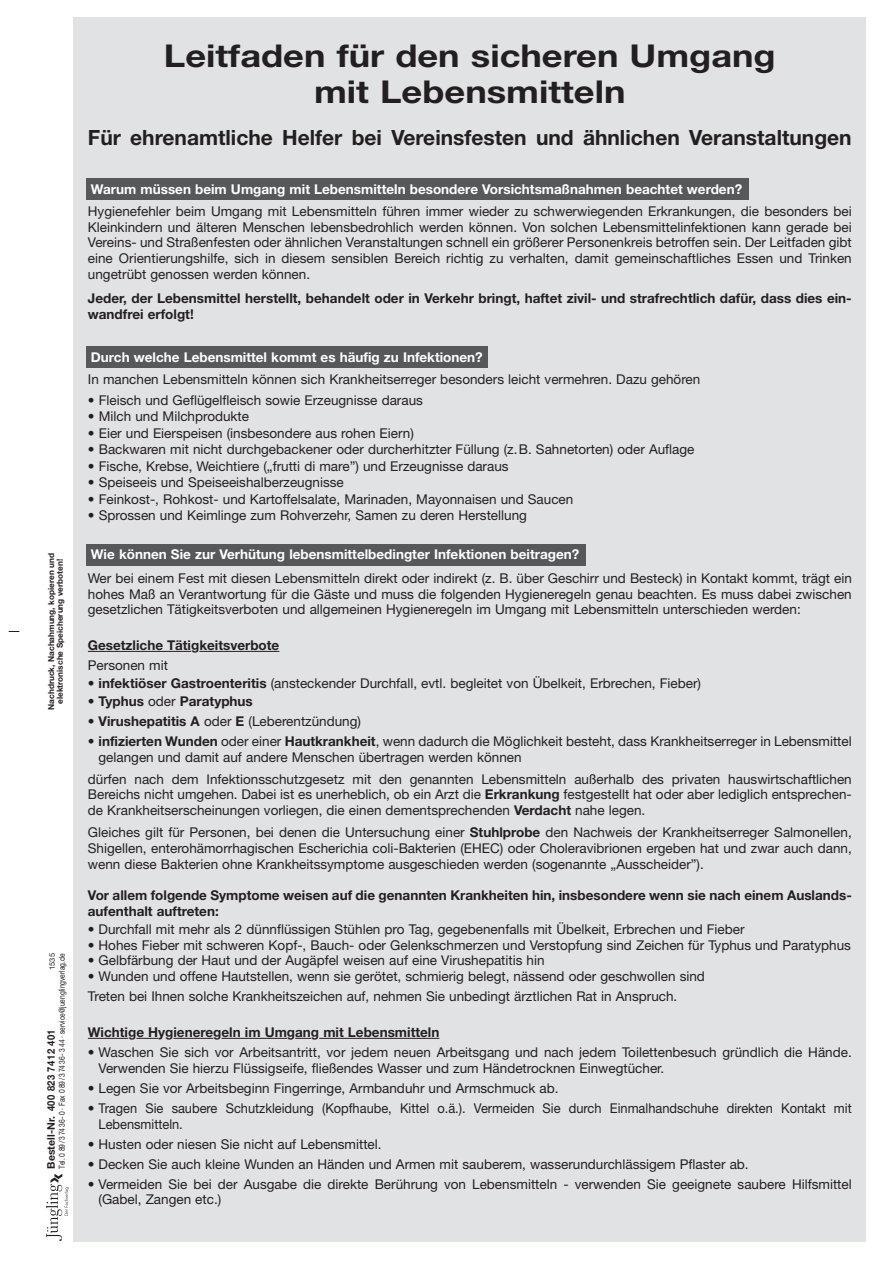
<style>
.page{position:relative;width:893px;height:1263px;background:#fff}
.page>*{position:absolute;margin:0;border:0;box-sizing:border-box;transform-origin:0 0}
.t1{font:700 31.5px "Helvetica Neue LT Std";color:#231f20;scale:1.15 1}
.t2{font:700 21px "Helvetica Neue LT Std";color:#231f20}
.t3{font:13.5px/15.8px "Helvetica Neue LT Std";color:#231f20;text-align:justify}
.t4{font:700 13.5px/15.8px "Helvetica Neue LT Std";color:#231f20}
.t5{font:700 13.5px "Helvetica Neue LT Std";color:#fff}
.t6{font:700 10.5px "Helvetica Neue LT Std";letter-spacing:.05em;color:#231f20}
.t7{font:700 8.25px "Helvetica Neue LT Std";color:#231f20}
.t8{font:8.25px "Helvetica Neue LT Std";color:#231f20;scale:.81 1}
.t9{font:7.5px "Helvetica Neue LT Std";color:#231f20}
.s1{font-weight:700}
.s2{font-weight:400}
</style>
<div class="page">
<div style="left:74px;top:17px;width:792px;height:1225px;background:#e1e2e4"></div>
<div style="left:86px;top:179px;width:662px;height:21px;background:#57585a"></div>
<div style="left:86px;top:347px;width:402px;height:21px;background:#57585a"></div>
<div style="left:86px;top:544px;width:500px;height:21px;background:#57585a"></div>
<hr style="left:88px;top:651px;width:103px;height:1px;background:#231f20">
<hr style="left:199px;top:651px;width:80px;height:1px;background:#231f20">
<hr style="left:88px;top:1038px;width:40px;height:1px;background:#231f20">
<svg style="left:136px;top:1038px;width:22px;height:1px"></svg>
<hr style="left:173px;top:1038px;width:40px;height:1px;background:#231f20">
<hr style="left:221px;top:1038px;width:66px;height:1px;background:#231f20">
<svg style="left:295px;top:1038px;width:16px;height:1px"></svg>
<hr style="left:319px;top:1038px;width:120px;height:1px;background:#231f20">
<img style="left:47px;top:1173px;width:22px;height:68px">
<p class="t7" style="left:46px;top:710px;width:158px;rotate:-90deg">Nachdruck, Nachahmung, kopieren und</p>
<p class="t7" style="left:55px;top:704px;width:147px;rotate:-90deg">elektronische Speicherung verboten!</p>
<p class="t9" style="left:48px;top:970px;width:18px;rotate:-90deg">1535</p>
<p class="t8" style="left:57px;top:1168px;width:267px;rotate:-90deg">Tel. 0 89/ 3 74 36- 0 · Fax 0 89/ 3 74 36- 3 44 · service@juenglingverlag.de</p>
<p class="t6" style="left:44px;top:1168px;width:141px;rotate:-90deg">Bestell-Nr. 400 823 7412 401</p>
<p class="t1" style="left:164px;top:36px;width:534px">Leitfaden für den sicheren Umgang</p>
<p class="t1" style="left:314px;top:72px;width:272px">mit Lebensmitteln</p>
<p class="t2" style="left:88px;top:124px;width:765px">Für ehrenamtliche Helfer bei Vereinsfesten und ähnlichen Veranstaltungen</p>
<p class="t5" style="left:91px;top:180px;width:653px">Warum müssen beim Umgang mit Lebensmitteln besondere Vorsichtsmaßnahmen beachtet werden?</p>
<p class="t3" style="left:88px;top:203px;width:765px">Hygienefehler beim Umgang mit Lebensmitteln führen immer wieder zu schwerwiegenden Erkrankungen, die besonders bei Kleinkindern und älteren Menschen lebensbedrohlich werden können. Von solchen Lebensmittelinfektionen kann gerade bei Vereins- und Straßenfesten oder ähnlichen Veranstaltungen schnell ein größerer Personenkreis betroffen sein. Der Leitfaden gibt eine Orientierungshilfe, sich in diesem sensiblen Bereich richtig zu verhalten, damit gemeinschaftliches Essen und Trinken ungetrübt genossen werden können.</p>
<p class="t4" style="left:88px;top:290px;width:765px">Jeder, der Lebensmittel herstellt, behandelt oder in Verkehr bringt, haftet zivil- und strafrechtlich dafür, dass dies ein&shy;wandfrei erfolgt!</p>
<p class="t5" style="left:91px;top:348px;width:393px">Durch welche Lebensmittel kommt es häufig zu Infektionen?</p>
<p class="t3" style="left:88px;top:371px;width:614px">In manchen Lebensmitteln können sich Krankheitserreger besonders leicht vermehren. Dazu gehören</p>
<p class="t3" style="left:88px;top:392px;width:337px">• Fleisch und Geflügelfleisch sowie Erzeugnisse daraus</p>
<p class="t3" style="left:88px;top:408px;width:163px">• Milch und Milchprodukte</p>
<p class="t3" style="left:88px;top:425px;width:327px">• Eier und Eierspeisen (insbesondere aus rohen Eiern)</p>
<p class="t3" style="left:88px;top:441px;width:608px">• Backwaren mit nicht durchgebackener oder durcherhitzter Füllung (z.B. Sahnetorten) oder Auflage</p>
<p class="t3" style="left:88px;top:458px;width:422px">• Fische, Krebse, Weichtiere („frutti di mare”) und Erzeugnisse daraus</p>
<p class="t3" style="left:88px;top:474px;width:257px">• Speiseeis und Speiseeishalberzeugnisse</p>
<p class="t3" style="left:88px;top:491px;width:487px">• Feinkost-, Rohkost- und Kartoffelsalate, Marinaden, Mayonnaisen und Saucen</p>
<p class="t3" style="left:88px;top:507px;width:440px">• Sprossen und Keimlinge zum Rohverzehr, Samen zu deren Herstellung</p>
<p class="t5" style="left:91px;top:546px;width:490px">Wie können Sie zur Verhütung lebensmittelbedingter Infektionen beitragen?</p>
<p class="t3" style="left:88px;top:570px;width:765px">Wer bei einem Fest mit diesen Lebensmitteln direkt oder indirekt (z. B. über Geschirr und Besteck) in Kontakt kommt, trägt ein hohes Maß an Verantwortung für die Gäste und muss die folgenden Hygieneregeln genau beachten. Es muss dabei zwischen gesetzlichen Tätigkeitsverboten und allgemeinen Hygieneregeln im Umgang mit Lebensmitteln unterschieden werden:</p>
<p class="t4" style="left:88px;top:637px;width:193px">Gesetzliche Tätigkeitsverbote</p>
<p class="t3" style="left:88px;top:657px;width:82px">Personen mit</p>
<p class="t3" style="left:88px;top:675px;width:615px">• <span class="s1">infektiöser Gastroenteritis</span> (ansteckender Durchfall, evtl. begleitet von Übelkeit, Erbrechen, Fieber)</p>
<p class="t4" style="left:88px;top:693px;width:166px"><span class="s2">•</span> Typhus <span class="s2">oder</span> Paratyphus</p>
<p class="t3" style="left:88px;top:713px;width:275px">• <span class="s1">Virushepatitis A</span> oder <span class="s1">E</span> (Leberentzündung)</p>
<p class="t3" style="left:99px;top:733px;width:755px;text-indent:-11px">• <span class="s1">infizierten Wunden</span> oder einer <span class="s1">Hautkrankheit</span>, wenn dadurch die Möglichkeit besteht, dass Krankheitserreger in Lebensmittel gelangen und damit auf andere Menschen übertragen werden können</p>
<p class="t3" style="left:88px;top:771px;width:765px">dürfen nach dem Infektionsschutzgesetz mit den genannten Lebensmitteln außerhalb des privaten hauswirtschaftlichen Bereichs nicht umgehen. Dabei ist es unerheblich, ob ein Arzt die <span class="s1">Erkrankung</span> festgestellt hat oder aber lediglich entsprechen&shy;de Krankheitserscheinungen vorliegen, die einen dementsprechenden <span class="s1">Verdacht</span> nahe legen.</p>
<p class="t3" style="left:88px;top:824px;width:765px">Gleiches gilt für Personen, bei denen die Untersuchung einer <span class="s1">Stuhlprobe</span> den Nachweis der Krankheitserreger Salmonellen, Shigellen, enterohämorrhagischen Escherichia coli-Bakterien (EHEC) oder Choleravibrionen ergeben hat und zwar auch dann, wenn diese Bakterien ohne Krankheitssymptome ausgeschieden werden (sogenannte „Ausscheider”).</p>
<p class="t4" style="left:88px;top:887px;width:764px">Vor allem folgende Symptome weisen auf die genannten Krankheiten hin, insbesondere wenn sie nach einem Auslands&shy;aufenthalt auftreten:</p>
<p class="t3" style="left:88px;top:921px;width:658px">• Durchfall mit mehr als 2 dünnflüssigen Stühlen pro Tag, gegebenenfalls mit Übelkeit, Erbrechen und Fieber</p>
<p class="t3" style="left:88px;top:937px;width:764px">• Hohes Fieber mit schweren Kopf-, Bauch- oder Gelenkschmerzen und Verstopfung sind Zeichen für Typhus und Paratyphus</p>
<p class="t3" style="left:88px;top:952px;width:458px">• Gelbfärbung der Haut und der Augäpfel weisen auf eine Virushepatitis hin</p>
<p class="t3" style="left:88px;top:968px;width:619px">• Wunden und offene Hautstellen, wenn sie gerötet, schmierig belegt, nässend oder geschwollen sind</p>
<p class="t3" style="left:88px;top:988px;width:591px">Treten bei Ihnen solche Krankheitszeichen auf, nehmen Sie unbedingt ärztlichen Rat in Anspruch.</p>
<p class="t4" style="left:88px;top:1024px;width:353px">Wichtige Hygieneregeln im Umgang mit Lebensmitteln</p>
<p class="t3" style="left:99px;top:1044px;width:755px;text-indent:-11px">• Waschen Sie sich vor Arbeitsantritt, vor jedem neuen Arbeitsgang und nach jedem Toilettenbesuch gründlich die Hände.<br>Verwenden Sie hierzu Flüssigseife, fließendes Wasser und zum Händetrocknen Einwegtücher.</p>
<p class="t3" style="left:88px;top:1080px;width:472px">• Legen Sie vor Arbeitsbeginn Fingerringe, Armbanduhr und Armschmuck ab.</p>
<p class="t3" style="left:99px;top:1100px;width:755px;text-indent:-11px">• Tragen Sie saubere Schutzkleidung (Kopfhaube, Kittel o.ä.). Vermeiden Sie durch Einmalhandschuhe direkten Kontakt mit<br>Lebensmitteln.</p>
<p class="t3" style="left:88px;top:1136px;width:295px">• Husten oder niesen Sie nicht auf Lebensmittel.</p>
<p class="t3" style="left:88px;top:1156px;width:662px">• Decken Sie auch kleine Wunden an Händen und Armen mit sauberem, wasserundurchlässigem Pflaster ab.</p>
<p class="t3" style="left:99px;top:1176px;width:755px;text-indent:-11px">• Vermeiden Sie bei der Ausgabe die direkte Berührung von Lebensmitteln - verwenden Sie geeignete saubere Hilfsmittel (Gabel, Zangen etc.)</p>
</div>
